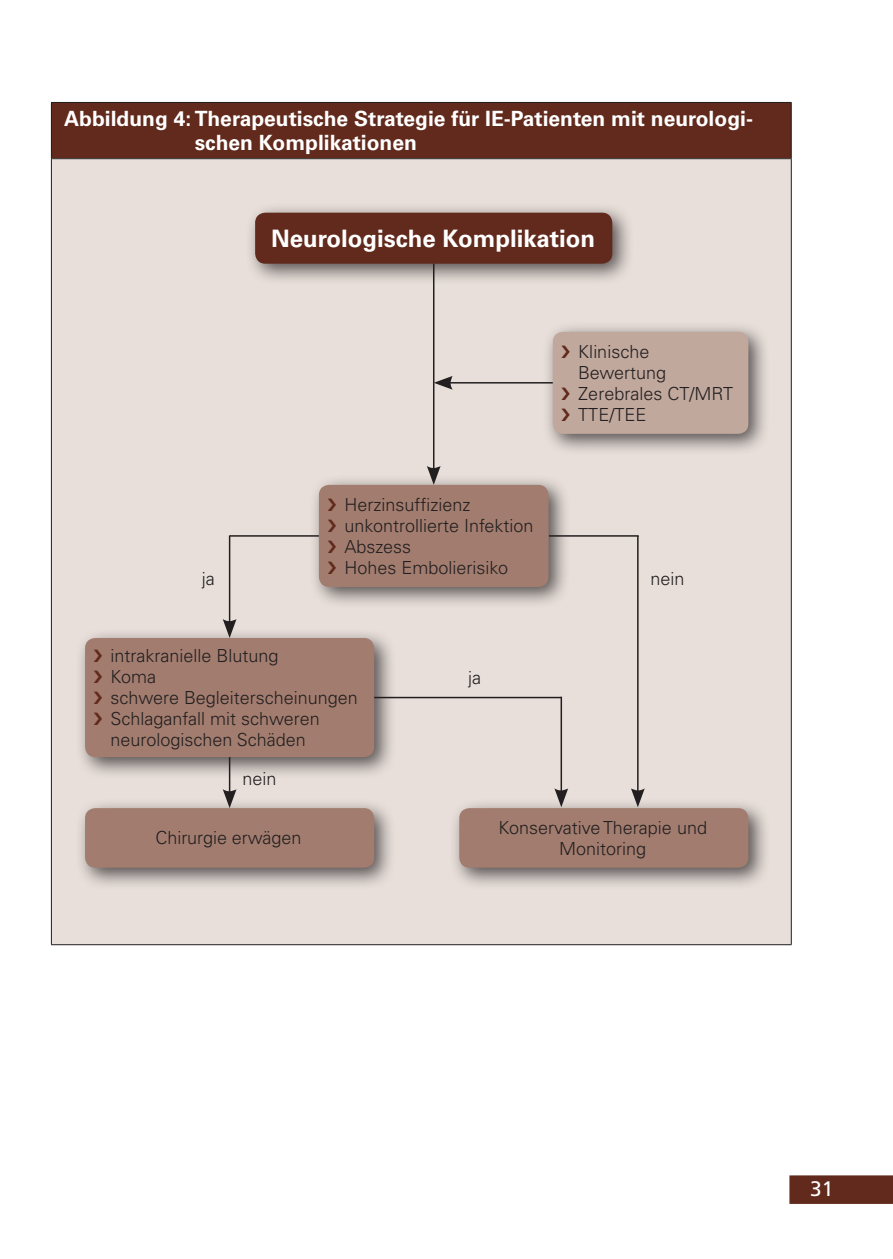
<style>
.page{position:relative;width:893px;height:1259px;background:#fff}
.page>*{position:absolute;margin:0;border:0;box-sizing:border-box;transform-origin:0 0}
.t1{font:700 24px "Univers LT Pro 65";color:#fff}
.t2{font:700 21px/24px "Univers LT Pro 65";color:#fff}
.t3{font:21px "Frutiger LT Pro";color:#fff}
.t4{font:300 18px/21px "Univers LT Pro 45";color:#231f20}
</style>
<div class="page">
<svg style="left:789px;top:1175px;width:104px;height:29px;background:#642e20"></svg>
<div style="left:51px;top:102px;width:740px;height:57px;background:#612a1c"></div>
<div style="left:51px;top:159px;width:740px;height:785px;background:#e8dfda"></div>
<hr style="left:51px;top:102px;width:741px;height:1px;background:#231f20">
<hr style="left:51px;top:103px;width:1px;height:55px;background:#231f20">
<hr style="left:791px;top:103px;width:1px;height:55px;background:#231f20">
<hr style="left:51px;top:158px;width:741px;height:1px;background:#231f20">
<hr style="left:51px;top:159px;width:1px;height:785px;background:#231f20">
<hr style="left:791px;top:159px;width:1px;height:785px;background:#231f20">
<hr style="left:51px;top:944px;width:741px;height:1px;background:#231f20">
<div style="left:245px;top:202px;width:390px;height:84px;background:#231f20;opacity:.75"></div>
<div style="left:255px;top:213px;width:357px;height:51px;background:#612a1c;border-radius:10px"></div>
<div style="left:542px;top:321px;width:229px;height:135px;background:#231f20;opacity:.75"></div>
<div style="left:553px;top:332px;width:195px;height:102px;background:#c1a89d;border-radius:10px"></div>
<hr style="left:433px;top:264px;width:1px;height:207px;background:#231f20">
<svg style="left:427px;top:466px;width:14px;height:8px"></svg>
<hr style="left:448px;top:382px;width:105px;height:1px;background:#231f20">
<svg style="left:434px;top:376px;width:19px;height:14px"></svg>
<div style="left:308px;top:474px;width:263px;height:135px;background:#231f20;opacity:.75"></div>
<div style="left:319px;top:485px;width:230px;height:102px;background:#a27d6f;border-radius:10px"></div>
<div style="left:75px;top:627px;width:321px;height:153px;background:#231f20;opacity:.75"></div>
<div style="left:85px;top:638px;width:289px;height:119px;background:#a27d6f;border-radius:10px"></div>
<div style="left:75px;top:797px;width:321px;height:93px;background:#231f20;opacity:.75"></div>
<div style="left:85px;top:808px;width:289px;height:59px;background:#a27d6f;border-radius:10px"></div>
<div style="left:449px;top:797px;width:322px;height:93px;background:#231f20;opacity:.75"></div>
<div style="left:459px;top:808px;width:289px;height:59px;background:#a27d6f;border-radius:10px"></div>
<hr style="left:229px;top:535px;width:1px;height:89px;background:#231f20">
<svg style="left:223px;top:619px;width:14px;height:19px"></svg>
<hr style="left:230px;top:535px;width:89px;height:1px;background:#231f20">
<hr style="left:637px;top:536px;width:2px;height:257px;background:#231f20">
<svg style="left:631px;top:788px;width:14px;height:19px"></svg>
<hr style="left:549px;top:535px;width:90px;height:1px;background:#231f20">
<hr style="left:374px;top:697px;width:187px;height:1px;background:#231f20">
<hr style="left:561px;top:696px;width:1px;height:97px;background:#231f20">
<svg style="left:554px;top:788px;width:14px;height:19px"></svg>
<hr style="left:229px;top:757px;width:1px;height:37px;background:#231f20">
<svg style="left:223px;top:789px;width:14px;height:19px"></svg>
<p class="t2" style="left:195px;top:107px;width:560px;text-indent:-130px">Abbildung 4: Therapeutische Strategie für IE-Patienten mit neurologi&shy;schen Komplikationen</p>
<h1 class="t1" style="left:271px;top:224px;width:326px">Neurologische Komplikation</h1>
<p class="t4" style="left:578px;top:341px;width:156px">Klinische<br>Bewertung<br>Zerebrales CT/MRT<br>TTE/TEE</p>
<p class="t4" style="left:344px;top:494px;width:191px">Herzinsuffizienz unkontrollierte Infektion<br>Abszess<br>Hohes Embolierisiko</p>
<p class="t4" style="left:202px;top:568px;width:14px">ja</p>
<p class="t4" style="left:651px;top:568px;width:36px">nein</p>
<p class="t4" style="left:111px;top:645px;width:249px">intrakranielle Blutung<br>Koma<br>schwere Begleiterscheinungen<br>Schlaganfall mit schweren neurologischen Schäden</p>
<p class="t4" style="left:242px;top:768px;width:36px">nein</p>
<p class="t4" style="left:468px;top:667px;width:14px">ja</p>
<p class="t4" style="left:155px;top:827px;width:148px">Chirurgie erwägen</p>
<p class="t4" style="left:498px;top:816px;width:210px;text-align:center">Konservative Therapie und<br>Monitoring</p>
<p class="t3" style="left:810px;top:1176px;width:25px">31</p>
</div>
